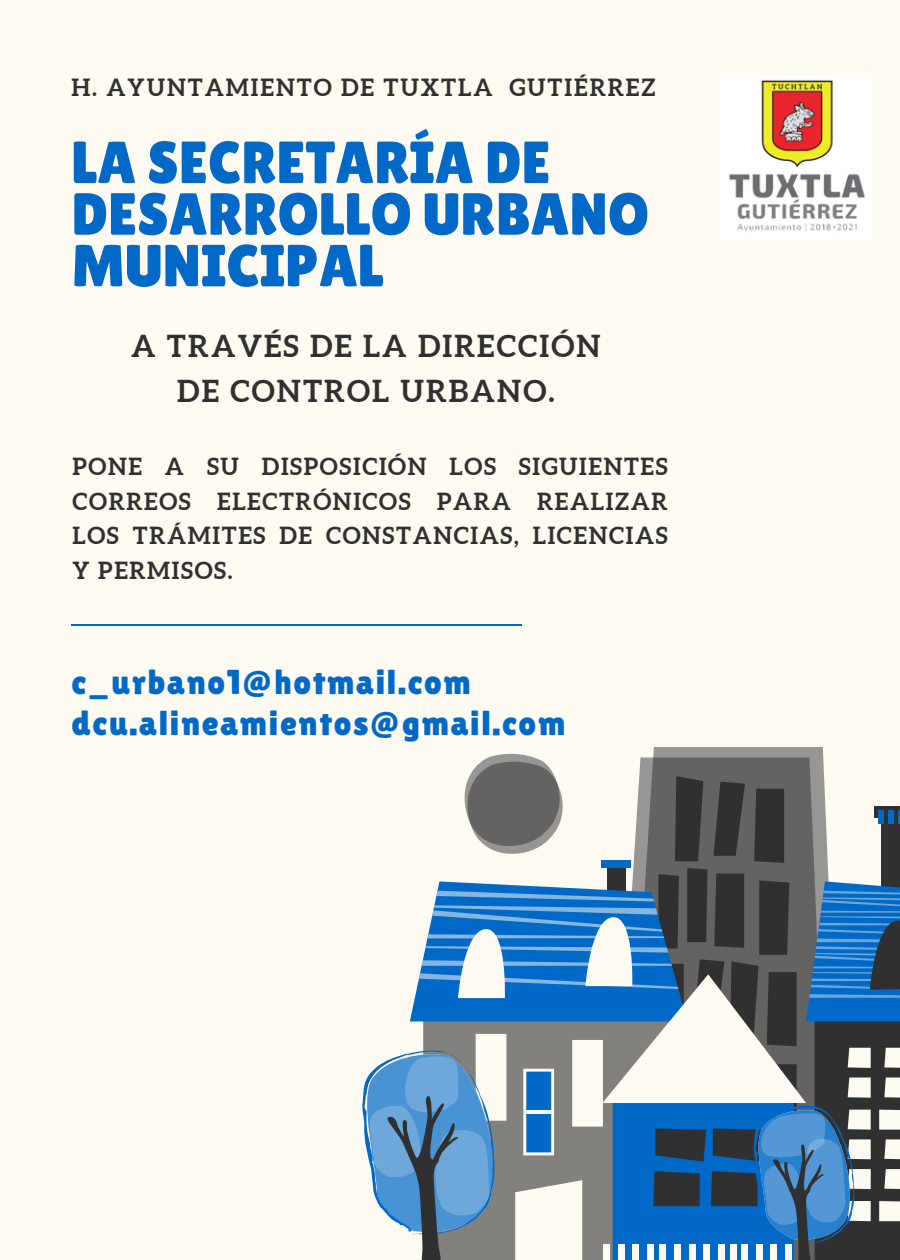
<style>
.page{position:relative;width:900px;height:1260px;background:#fffbf2}
.page>*{position:absolute;margin:0;border:0;box-sizing:border-box;transform-origin:0 0}
.t1{font:59.25px/51.8px "Lilita One";color:#0069c7}
.t2{font:34.5px "Lilita One";letter-spacing:.05em;color:#0069c7}
.t3{font:700 30.25px "Aleo";letter-spacing:.07em;color:#303030}
.t4{font:700 23.75px "Aleo";letter-spacing:.08em;color:#303030}
.t5{font:700 23.5px/34.8px "Aleo";letter-spacing:.07em;color:#303030;text-align:justify}
</style>
<div class="page">
<svg style="left:362px;top:753px;width:538px;height:507px"></svg>
<hr style="left:71px;top:625px;width:451px;height:1px;background:#0069c7">
<img style="left:720px;top:76px;width:152px;height:163px">
<p class="t4" style="left:71px;top:74px;width:586px">H. AYUNTAMIENTO DE TUXTLA GUTIÉRREZ</p>
<p class="t1" style="left:71px;top:136px;width:579px">LA SECRETARÍA DE<br>DESARROLLO URBANO<br>MUNICIPAL</p>
<p class="t3" style="left:131px;top:328px;width:471px">A TRAVÉS DE LA DIRECCIÓN</p>
<p class="t3" style="left:177px;top:374px;width:379px">DE CONTROL URBANO.</p>
<p class="t5" style="left:72px;top:449px;width:597px">PONE A SU DISPOSICIÓN LOS SIGUIENTES CORREOS ELECTRÓNICOS PARA REALIZAR LOS TRÁMITES DE CONSTANCIAS, LICENCIAS Y PERMISOS.</p>
<p class="t2" style="left:71px;top:662px;width:401px">c_urbano1@hotmail.com</p>
<p class="t2" style="left:71px;top:704px;width:495px">dcu.alineamientos@gmail.com</p>
</div>
